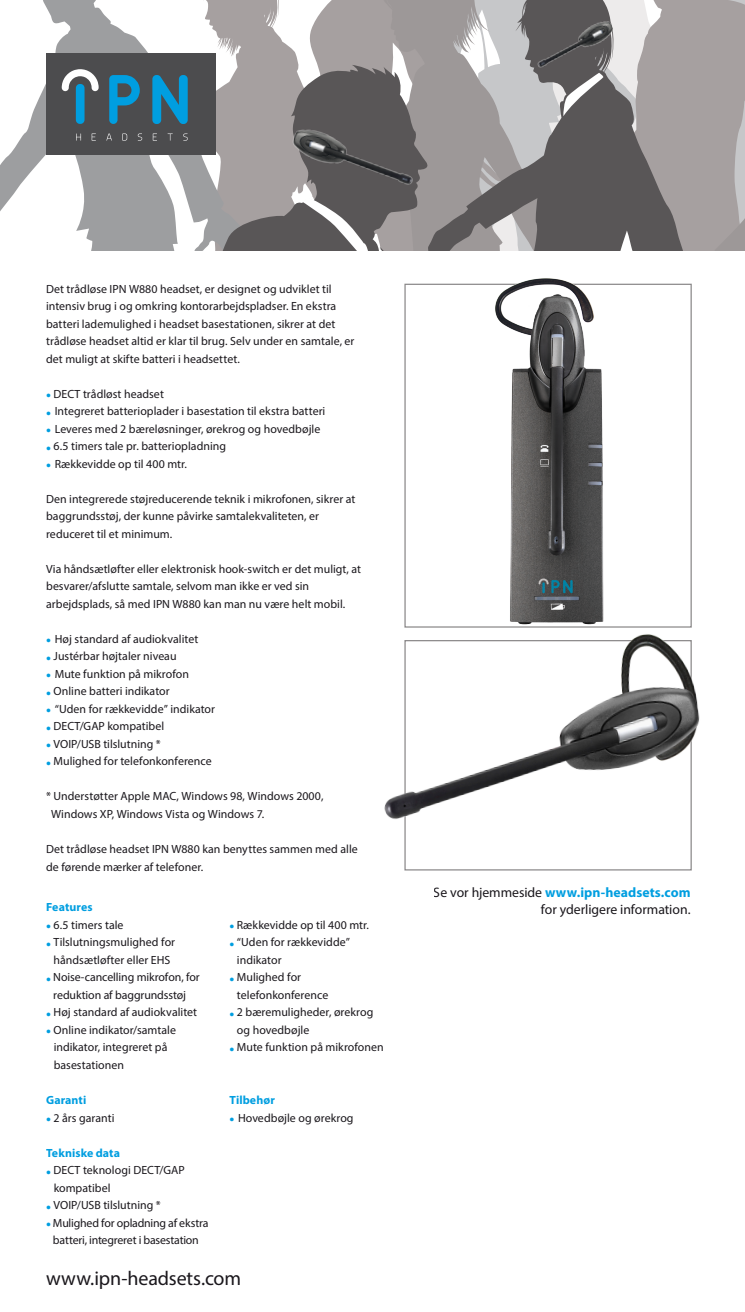
<style>
.page{position:relative;width:745px;height:1312px;background:#fff}
.page>*{position:absolute;margin:0;border:0;box-sizing:border-box;transform-origin:0 0}
.t1{font:20px "Myriad Pro";letter-spacing:-.005em;color:#1a171c}
.t2{font:13.75px/17.5px "Myriad Pro";letter-spacing:-.005em;color:#1a171c;text-align:right}
.t3{font:11.88px/17.5px "Myriad Pro";letter-spacing:.005em;color:#1a171c}
.t4{font:11.88px/17.5px "Myriad Pro";letter-spacing:-.015em;color:#1a171c;text-align:center}
.t5{font:700 11.88px "Myriad Pro";letter-spacing:.005em;color:#009ee0}
.s1{font-size:17.5px;color:#009ee0}
.s2{font-weight:700;color:#009ee0}
</style>
<div class="page">
<svg style="left:0;top:0;width:249px;height:211px"></svg>
<svg style="left:249px;top:0;width:178px;height:65px;fill:#a6a0a0"></svg>
<svg style="left:12px;top:65px;width:415px;height:185px"></svg>
<svg style="left:302px;top:212px;width:98px;height:38px;background:#838080"></svg>
<svg style="left:427px;top:0;width:317px;height:250px;background:#969293"></svg>
<div style="left:46px;top:53px;width:170px;height:102px;background:#4c4c4e"></div>
<svg style="left:152px;top:75px;width:36px;height:49px"></svg>
<svg style="left:76px;top:133px;width:5px;height:8px"></svg>
<svg style="left:92px;top:133px;width:4px;height:8px"></svg>
<svg style="left:106px;top:133px;width:6px;height:8px"></svg>
<svg style="left:122px;top:133px;width:5px;height:8px"></svg>
<svg style="left:138px;top:133px;width:4px;height:8px"></svg>
<svg style="left:153px;top:133px;width:4px;height:8px"></svg>
<svg style="left:167px;top:133px;width:6px;height:8px"></svg>
<svg style="left:183px;top:133px;width:4px;height:8px"></svg>
<svg style="left:109px;top:75px;width:31px;height:49px"></svg>
<svg style="left:62px;top:69px;width:37px;height:55px"></svg>
<img style="left:275px;top:93px;width:160px;height:119px">
<img style="left:516px;top:0;width:111px;height:87px">
<img style="left:491px;top:237px;width:126px;height:353px">
<img style="left:384px;top:590px;width:316px;height:281px">
<p class="t3" style="left:46px;top:279px;width:310px">Det trådløse IPN W880 headset, er designet og udviklet til intensiv brug i og omkring kontorarbejdspladser. En ekstra batteri lademulighed i headset basestationen, sikrer at det trådløse headset altid er klar til brug. Selv under en samtale, er det muligt at skifte batteri i headsettet.</p>
<p class="t3" style="left:46px;top:384px;width:119px"><span class="s1">•</span> DECT trådløst headset</p>
<p class="t3" style="left:46px;top:402px;width:280px"><span class="s1">•</span> Integreret batterioplader i basestation til ekstra batteri</p>
<p class="t3" style="left:46px;top:419px;width:275px"><span class="s1">•</span> Leveres med 2 bæreløsninger, ørekrog og hovedbøjle</p>
<p class="t3" style="left:46px;top:437px;width:181px"><span class="s1">•</span> 6.5 timers tale pr. batteriopladning</p>
<p class="t3" style="left:46px;top:454px;width:142px"><span class="s1">•</span> Rækkevidde op til 400 mtr.</p>
<p class="t3" style="left:46px;top:489px;width:310px">Den integrerede støjreducerende teknik i mikrofonen, sikrer at baggrundsstøj, der kunne påvirke samtalekvaliteten, er reduceret til et minimum.</p>
<p class="t3" style="left:46px;top:559px;width:316px">Via håndsætløfter eller elektronisk hook-switch er det muligt, at besvarer/afslutte samtale, selvom man ikke er ved sin arbejdsplads, så med IPN W880 kan man nu være helt mobil.</p>
<p class="t3" style="left:46px;top:629px;width:154px"><span class="s1">•</span> Høj standard af audiokvalitet</p>
<p class="t3" style="left:46px;top:647px;width:132px"><span class="s1">•</span> Justérbar højtaler niveau</p>
<p class="t3" style="left:46px;top:664px;width:144px"><span class="s1">•</span> Mute funktion på mikrofon</p>
<p class="t3" style="left:46px;top:682px;width:125px"><span class="s1">•</span> Online batteri indikator</p>
<p class="t3" style="left:46px;top:699px;width:170px"><span class="s1">•</span> “Uden for rækkevidde” indikator</p>
<p class="t3" style="left:46px;top:717px;width:120px"><span class="s1">•</span> DECT/GAP kompatibel</p>
<p class="t3" style="left:46px;top:734px;width:116px"><span class="s1">•</span> VOIP/USB tilslutning *</p>
<p class="t3" style="left:46px;top:752px;width:167px"><span class="s1">•</span> Mulighed for telefonkonference</p>
<p class="t3" style="left:46px;top:787px;width:279px">* Understøtter Apple MAC, Windows 98, Windows 2000,</p>
<p class="t3" style="left:51px;top:804px;width:214px">Windows XP, Windows Vista og Windows 7.</p>
<p class="t3" style="left:46px;top:839px;width:313px">Det trådløse headset IPN W880 kan benyttes sammen med alle de førende mærker af telefoner.</p>
<p class="t5" style="left:46px;top:899px;width:48px">Features</p>
<p class="t3" style="left:46px;top:915px;width:79px"><span class="s1">•</span> 6.5 timers tale</p>
<p class="t3" style="left:46px;top:933px;width:130px;text-align:center"><span class="s1">•</span> Tilslutningsmulighed for håndsætløfter eller EHS</p>
<p class="t3" style="left:46px;top:968px;width:155px;text-align:center"><span class="s1">•</span> Noise-cancelling mikrofon, for reduktion af baggrundsstøj</p>
<p class="t3" style="left:46px;top:1003px;width:152px"><span class="s1">•</span> Høj standard af audiokvalitet</p>
<p class="t3" style="left:54px;top:1020px;width:124px;text-indent:-8px"><span class="s1">•</span> Online indikator/samtale indikator, integreret på basestationen</p>
<p class="t5" style="left:46px;top:1091px;width:42px">Garanti</p>
<p class="t3" style="left:46px;top:1108px;width:70px"><span class="s1">•</span> 2 års garanti</p>
<p class="t5" style="left:46px;top:1144px;width:75px">Tekniske data</p>
<p class="t3" style="left:54px;top:1160px;width:132px;text-indent:-8px"><span class="s1">•</span> DECT teknologi DECT/GAP kompatibel</p>
<p class="t3" style="left:46px;top:1195px;width:116px"><span class="s1">•</span> VOIP/USB tilslutning *</p>
<p class="t4" style="left:46px;top:1213px;width:164px"><span class="s1">•</span> Mulighed for opladning af ekstra batteri, integreret i basestation</p>
<p class="t3" style="left:229px;top:915px;width:141px"><span class="s1">•</span> Rækkevidde op til 400 mtr.</p>
<p class="t3" style="left:237px;top:933px;width:114px;text-indent:-8px"><span class="s1">•</span> “Uden for rækkevidde” indikator</p>
<p class="t3" style="left:237px;top:968px;width:93px;text-indent:-8px"><span class="s1">•</span> Mulighed for telefonkonference</p>
<p class="t3" style="left:237px;top:1003px;width:138px;text-indent:-8px"><span class="s1">•</span> 2 bæremuligheder, ørekrog og hovedbøjle</p>
<p class="t3" style="left:229px;top:1038px;width:156px"><span class="s1">•</span> Mute funktion på mikrofonen</p>
<p class="t5" style="left:229px;top:1091px;width:47px">Tilbehør</p>
<p class="t3" style="left:229px;top:1108px;width:126px"><span class="s1">•</span> Hovedbøjle og ørekrog</p>
<p class="t1" style="left:46px;top:1265px;width:196px">www.ipn-headsets.com</p>
<p class="t2" style="left:433px;top:883px;width:258px">Se vor hjemmeside <span class="s2">www.ipn-headsets.com </span>for yderligere information.</p>
</div>
